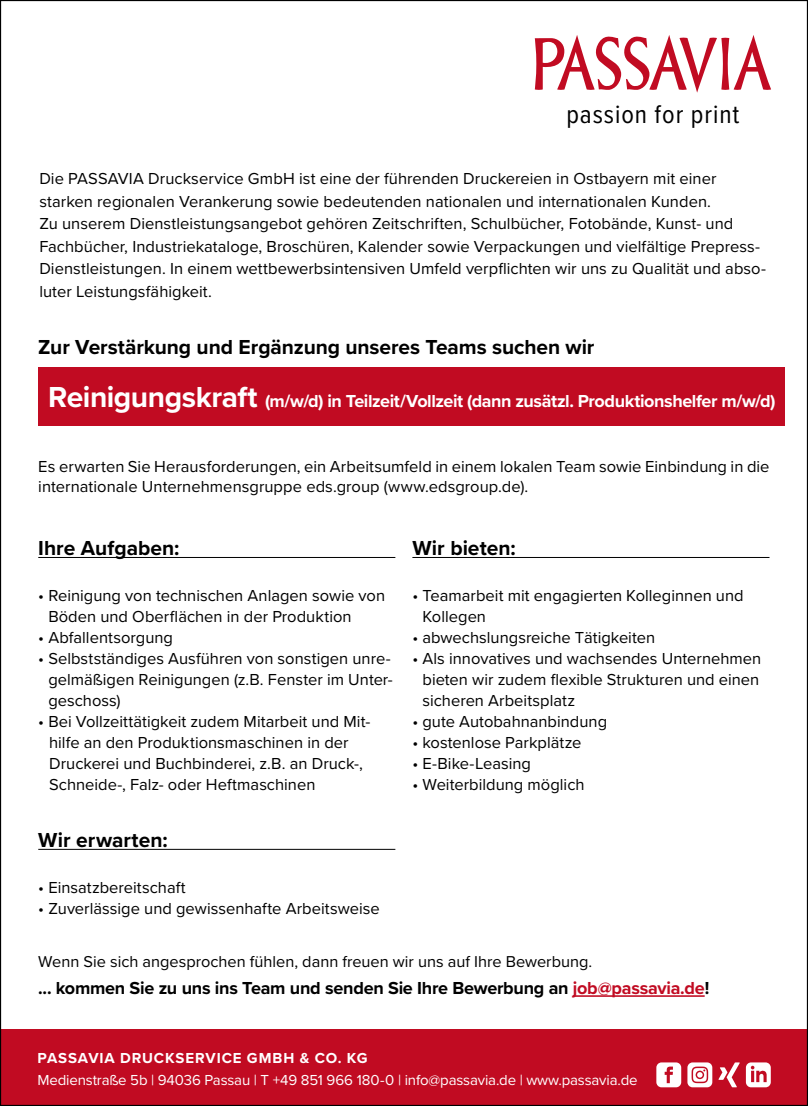
<style>
.page{position:relative;width:808px;height:1106px;background:#fff}
.page>*{position:absolute;margin:0;border:0;box-sizing:border-box;transform-origin:0 0}
.t1{font:26.4px "Proxima Nova Cond";letter-spacing:.035em;color:#000}
.t2{font:700 21px "Proxima Nova";color:#000}
.t3{font:700 18px "Proxima Nova";letter-spacing:-.025em;color:#fff}
.t4{font:700 18px "Proxima Nova";letter-spacing:-.015em;color:#000}
.t5{font:16.5px/21px "Proxima Nova";color:#000}
.t6{font:16.35px "Proxima Nova";color:#000}
.t7{font:15px "Proxima Nova";letter-spacing:-.01em;color:#fff}
.t8{font:700 15px "Proxima Nova";letter-spacing:.06em;color:#fff}
.s1{font-size:30px}
.s2{color:#c10b22}
</style>
<div class="page">
<hr style="left:38px;top:557px;width:357px;height:1px;background:#000">
<hr style="left:38px;top:849px;width:357px;height:1px;background:#000">
<hr style="left:412px;top:557px;width:357px;height:1px;background:#000">
<hr style="left:573px;top:995px;width:132px;height:1px;background:#c10b22">
<div style="left:38px;top:367px;width:747px;height:58px;background:#c10b22"></div>
<div style="left:0;top:1029px;width:808px;height:77px;background:#c10b22"></div>
<svg style="left:718px;top:1062px;width:22px;height:25px"></svg>
<svg style="left:656px;top:1062px;width:25px;height:25px"></svg>
<svg style="left:687px;top:1062px;width:25px;height:25px"></svg>
<svg style="left:746px;top:1062px;width:25px;height:25px"></svg>
<svg style="left:535px;top:35px;width:236px;height:58px"></svg>
<h1 class="t1" style="left:566px;top:95px;width:175px">passion for print</h1>
<p class="t5" style="left:39px;top:167px;width:728px;line-height:22.5px">Die PASSAVIA Druckservice GmbH ist eine der führenden Druckereien in Ostbayern mit einer starken regionalen Verankerung sowie bedeutenden nationalen und internationalen Kunden.<br>Zu unserem Dienstleistungsangebot gehören Zeitschriften, Schulbücher, Fotobände, Kunst- und Fachbücher, Industriekataloge, Broschüren, Kalender sowie Verpackungen und vielfältige Prepress-Dienstleistungen. In einem wettbewerbsintensiven Umfeld verpflichten wir uns zu Qualität und abso&shy;luter Leistungsfähigkeit.</p>
<p class="t2" style="left:38px;top:331px;width:558px">Zur Verstärkung und Ergänzung unseres Teams suchen wir</p>
<p class="t3" style="left:48px;top:388px;width:729px"><span class="s1">Reinigungskraft</span> (m/w/d) in Teilzeit/Vollzeit (dann zusätzl. Produktionshelfer m/w/d)</p>
<p class="t5" style="left:38px;top:456px;width:733px;line-height:19.5px">Es erwarten Sie Herausforderungen, ein Arbeitsumfeld in einem lokalen Team sowie Einbindung in die internationale Unternehmensgruppe eds.group (www.edsgroup.de).</p>
<p class="t2" style="left:38px;top:532px;width:143px">Ihre Aufgaben:</p>
<p class="t5" style="left:48px;top:584px;width:338px;text-indent:-10px">• Reinigung von technischen Anlagen sowie von<br>Böden und Oberflächen in der Produktion</p>
<p class="t5" style="left:38px;top:626px;width:136px">• Abfallentsorgung</p>
<p class="t5" style="left:48px;top:647px;width:346px;text-indent:-10px">• Selbstständiges Ausführen von sonstigen unre&shy;gelmäßigen Reinigungen (z.B. Fenster im Unter&shy;geschoss)</p>
<p class="t5" style="left:49px;top:710px;width:323px;text-indent:-11px">• Bei Vollzeittätigkeit zudem Mitarbeit und Mit&shy;hilfe an den Produktionsmaschinen in der Druckerei und Buchbinderei, z.B. an Druck-, Schneide-, Falz- oder Heftmaschinen</p>
<p class="t2" style="left:38px;top:824px;width:131px">Wir erwarten:</p>
<p class="t5" style="left:38px;top:876px;width:149px">• Einsatzbereitschaft</p>
<p class="t5" style="left:38px;top:897px;width:343px">• Zuverlässige und gewissenhafte Arbeitsweise</p>
<p class="t2" style="left:412px;top:532px;width:105px">Wir bieten:</p>
<p class="t5" style="left:422px;top:584px;width:323px;text-indent:-10px">• Teamarbeit mit engagierten Kolleginnen und<br>Kollegen</p>
<p class="t5" style="left:412px;top:626px;width:244px">• abwechslungsreiche Tätigkeiten</p>
<p class="t5" style="left:422px;top:647px;width:340px;text-align:justify;text-indent:-10px">• Als innovatives und wachsendes Unternehmen bieten wir zudem flexible Strukturen und einen sicheren Arbeitsplatz</p>
<p class="t5" style="left:412px;top:710px;width:196px">• gute Autobahnanbindung</p>
<p class="t5" style="left:412px;top:731px;width:171px">• kostenlose Parkplätze</p>
<p class="t5" style="left:412px;top:752px;width:120px">• E-Bike-Leasing</p>
<p class="t5" style="left:412px;top:773px;width:174px">• Weiterbildung möglich</p>
<p class="t6" style="left:38px;top:949px;width:555px">Wenn Sie sich angesprochen fühlen, dann freuen wir uns auf Ihre Bewerbung.</p>
<p class="t4" style="left:38px;top:974px;width:672px">... kommen Sie zu uns ins Team und senden Sie Ihre Bewerbung an <span class="s2">job@passavia.de</span>!</p>
<p class="t8" style="left:37px;top:1046px;width:332px">PASSAVIA DRUCKSERVICE GMBH &amp; CO. KG</p>
<p class="t7" style="left:37px;top:1068px;width:602px">Medienstraße 5b | 94036 Passau | T +49 851 966 180-0 | info@passavia.de | www.passavia.de</p>
</div>
